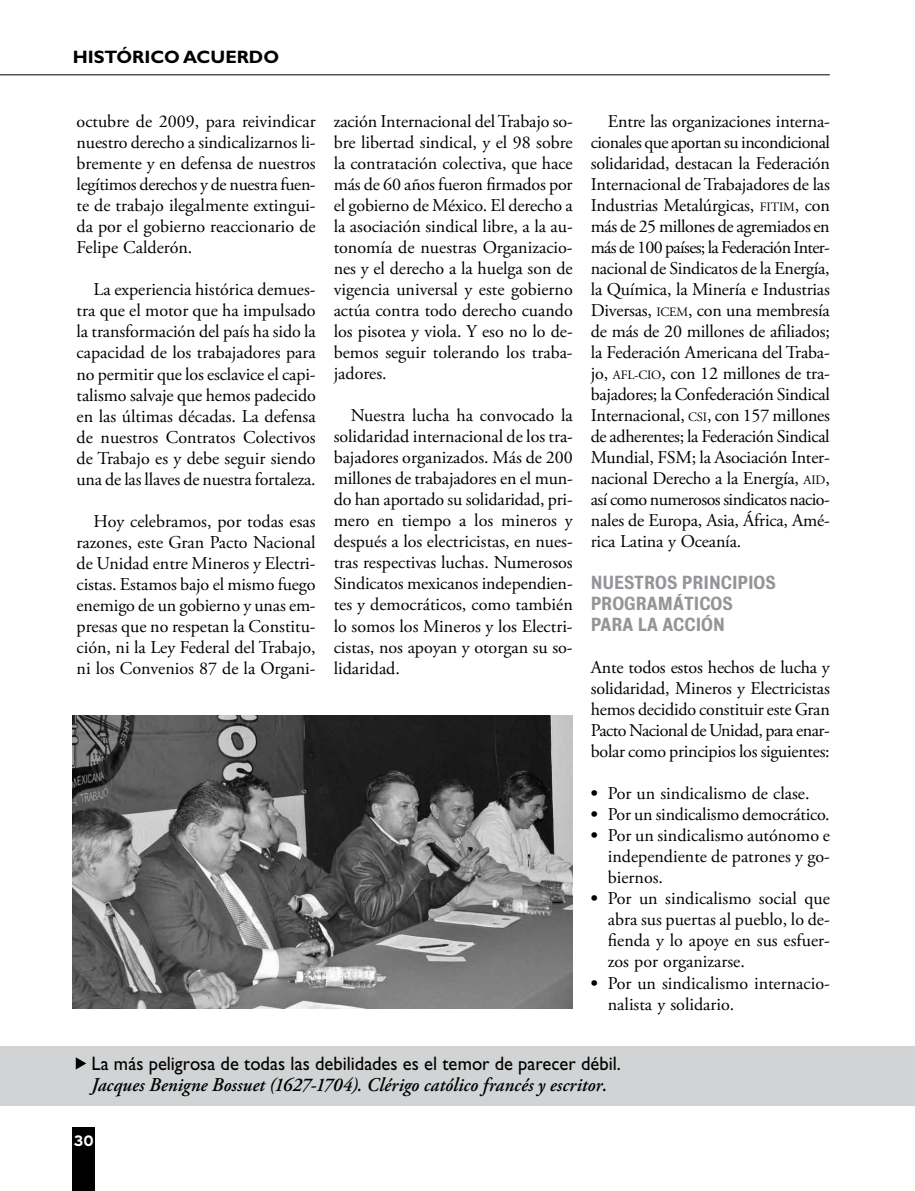
<style>
.page{position:relative;width:915px;height:1191px;background:#fff}
.page>*{position:absolute;margin:0;border:0;box-sizing:border-box;transform-origin:0 0}
.t1{font:italic 600 19.5px "Adobe Garamond Pro";letter-spacing:.005em;color:#000;scale:.95 1}
.t2{font:19.5px "Gill Sans Std";color:#000;scale:.95 1}
.t3{font:18px/21px "Adobe Garamond Pro";color:#000;text-align:justify}
.t4{font:700 18px "Gill Sans Std";color:#000}
.t5{font:17.25px/21px "Bureau Grotesque Five Five";color:#939598;scale:.95 1}
.t6{font:700 15px "Interstate";color:#fff}
.s1{font-size:12.75px}
.s2{font-weight:700}
</style>
<div class="page">
<div style="left:72px;top:1127px;width:23px;height:64px;background:#000"></div>
<hr style="left:0;top:74px;width:829px;height:1px;background:#000">
<div style="left:0;top:1045px;width:914px;height:60px;background:#d1d3d4"></div>
<svg style="left:76px;top:1057px;width:10px;height:12px"></svg>
<img style="left:72px;top:715px;width:500px;height:293px">
<p class="t4" style="left:73px;top:46px;width:72px">HISTÓRICO</p>
<p class="t4" style="left:183px;top:46px;width:96px">ACUERDO</p>
<p class="t3" style="left:77px;top:112px;width:240px">octubre de 2009, para reivindicar nuestro derecho a sindicalizarnos li&shy;bremente y en defensa de nuestros legítimos derechos y de nuestra fuen&shy;te de trabajo ilegalmente extingui&shy;da por el gobierno reaccionario de Felipe Calderón.</p>
<p class="t3" style="left:77px;top:280px;width:241px;text-indent:17px">La experiencia histórica demues&shy;tra que el motor que ha impulsado la transformación del país ha sido la capacidad de los trabajadores para no permitir que los esclavice el capi&shy;talismo salvaje que hemos padecido en las últimas décadas. La defensa de nuestros Contratos Colectivos de Trabajo es y debe seguir siendo una de las llaves de nuestra fortaleza.</p>
<p class="t3" style="left:77px;top:511px;width:240px;text-indent:17px">Hoy celebramos, por todas esas razones, este Gran Pacto Nacional de Unidad entre Mineros y Electri&shy;cistas. Estamos bajo el mismo fuego enemigo de un gobierno y unas em&shy;presas que no respetan la Constitu&shy;ción, ni la Ley Federal del Trabajo, ni los Convenios 87 de la Organi-</p>
<p class="t3" style="left:333px;top:112px;width:241px">zación Internacional del Trabajo so&shy;bre libertad sindical, y el 98 sobre la contratación colectiva, que hace más de 60 años fueron firmados por el gobierno de México. El derecho a la asociación sindical libre, a la au&shy;tonomía de nuestras Organizacio&shy;nes y el derecho a la huelga son de vigencia universal y este gobierno actúa contra todo derecho cuando los pisotea y viola. Y eso no lo de&shy;bemos seguir tolerando los traba&shy;jadores.</p>
<p class="t3" style="left:333px;top:406px;width:240px;text-indent:17px">Nuestra lucha ha convocado la solidaridad internacional de los tra&shy;bajadores organizados. Más de 200 millones de trabajadores en el mun&shy;do han aportado su solidaridad, pri&shy;mero en tiempo a los mineros y después a los electricistas, en nues&shy;tras respectivas luchas. Numerosos Sindicatos mexicanos independien&shy;tes y democráticos, como también lo somos los Mineros y los Electri&shy;cistas, nos apoyan y otorgan su so&shy;lidaridad.</p>
<p class="t3" style="left:590px;top:111px;width:241px;text-indent:17px">Entre las organizaciones interna&shy;cionales que aportan su incondicional solidaridad, destacan la Federación Internacional de Trabajadores de las Industrias Metalúrgicas, <span class="s1">FITIM</span>, con más de 25 millones de agremiados en más de 100 países; la Federación Inter&shy;nacional de Sindicatos de la Energía, la Química, la Minería e Industrias Diversas, <span class="s1">ICEM</span>, con una membresía de más de 20 millones de afiliados; la Federación Americana del Traba&shy;jo, <span class="s1">AFL-CIO</span>, con 12 millones de tra&shy;bajadores; la Confederación Sindical Internacional, <span class="s1">CSI</span>, con 157 millones de adherentes; la Federación Sindical Mundial, FSM; la Asociación Inter&shy;nacional Derecho a la Energía, <span class="s1">AID</span>, así como numerosos sindicatos nacio&shy;nales de Europa, Asia, África, Amé&shy;rica Latina y Oceanía.</p>
<p class="t5" style="left:590px;top:572px;width:196px">N UESTROS PRINCIPIOS<br>PROGRAMÁTICOS<br>PARA LA ACCIÓN</p>
<p class="t3" style="left:590px;top:657px;width:240px">Ante todos estos hechos de lucha y solidaridad, Mineros y Electricistas hemos decidido constituir este Gran Pacto Nacional de Unidad, para enar&shy;bolar como principios los siguientes:</p>
<p class="t3" style="left:590px;top:784px;width:220px"><span class="s2">•</span> Por un sindicalismo de clase.</p>
<p class="t3" style="left:590px;top:805px;width:240px"><span class="s2">•</span> Por un sindicalismo democrático.</p>
<p class="t3" style="left:607px;top:826px;width:223px;text-indent:-17px"><span class="s2">•</span> Por un sindicalismo autónomo e independiente de patrones y go&shy;biernos.</p>
<p class="t3" style="left:607px;top:889px;width:223px;text-indent:-17px"><span class="s2">•</span> Por un sindicalismo social que abra sus puertas al pueblo, lo de&shy;fienda y lo apoye en sus esfuer&shy;zos por organizarse.</p>
<p class="t3" style="left:607px;top:973px;width:223px;text-indent:-17px"><span class="s2">•</span> Por un sindicalismo internacio&shy;nalista y solidario.</p>
<p class="t2" style="left:91px;top:1052px;width:558px">La más peligrosa de todas las debilidades es el temor de parecer débil.</p>
<p class="t1" style="left:91px;top:1074px;width:544px">Jacques Benigne Bossuet (1627-1704). Clérigo católico francés y escritor.</p>
<p class="t6" style="left:74px;top:1132px;width:21px">30</p>
</div>
